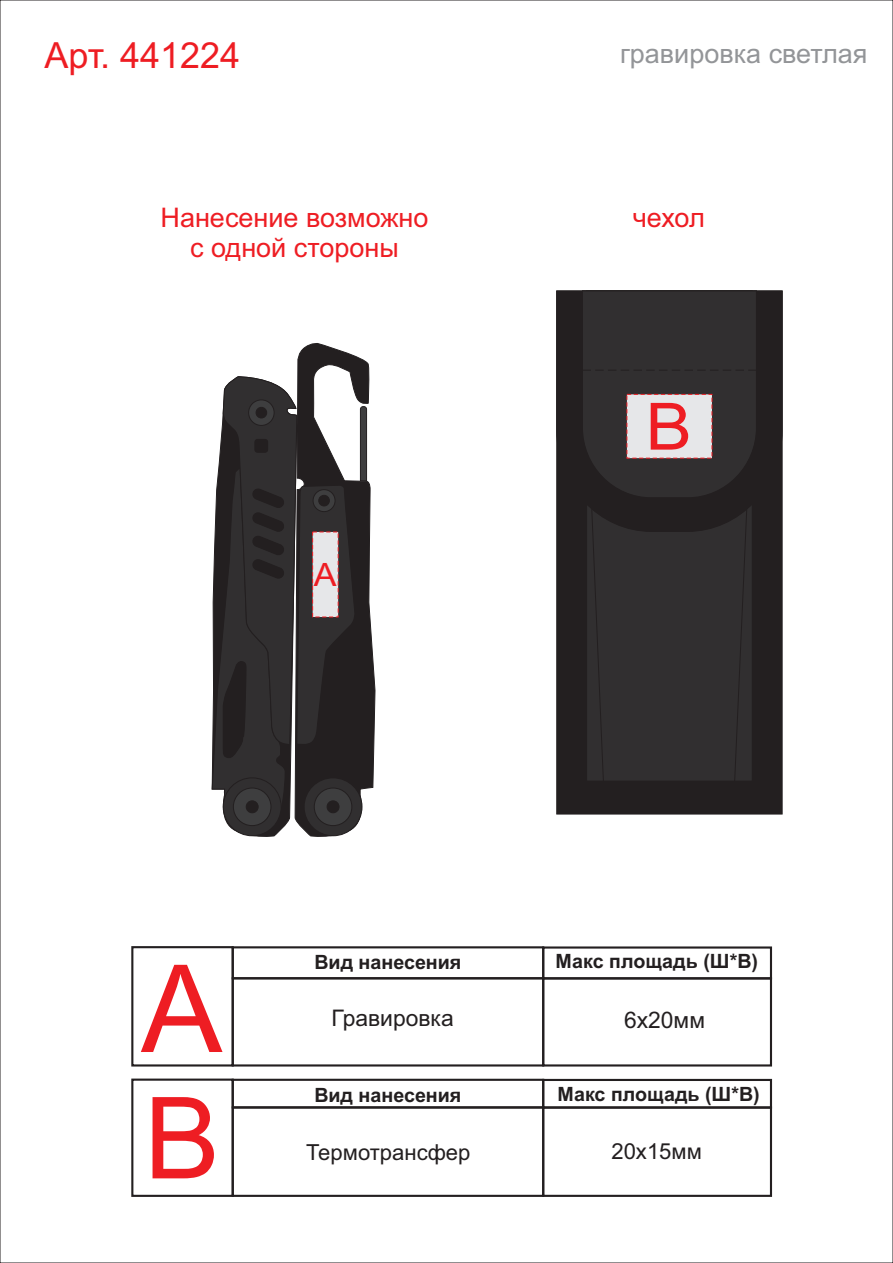
<style>
.page{position:relative;width:893px;height:1263px;background:#fff}
.page>*{position:absolute;margin:0;border:0;box-sizing:border-box;transform-origin:0 0}
.t1{font:121.8px "Arial";color:#ee1d23}
.t2{font:113.55px "Arial";color:#ee1d23}
.t3{font:65.25px "Arial";color:#ee1d23;scale:1.06 1}
.t4{font:36px "Arial";color:#ee1d23}
.t5{font:32.1px "Arial";color:#ee1d23;scale:1.06 1}
.t6{font:27px/30.2px "Arial";color:#ee1d23;text-align:center}
.t7{font:27px "Arial";color:#939598}
.t8{font:22.8px "Arial";color:#231f20}
.t9{font:22.05px "Arial";color:#231f20}
.t10{font:700 19.65px "Arial";color:#231f20}
</style>
<div class="page">
<div style="left:232px;top:946px;width:312px;height:33px;border:2px solid #231f20"></div>
<div style="left:542px;top:946px;width:230px;height:33px;border:2px solid #231f20"></div>
<div style="left:131px;top:946px;width:103px;height:120px;border:2px solid #231f20"></div>
<div style="left:232px;top:977px;width:312px;height:89px;border:2px solid #231f20"></div>
<div style="left:542px;top:977px;width:230px;height:89px;border:2px solid #231f20"></div>
<div style="left:556px;top:532px;width:227px;height:283px;background:#231f20"></div>
<svg style="left:582px;top:532px;width:175px;height:250px;background:#2f2d2e"></svg>
<svg style="left:556px;top:290px;width:227px;height:242px;background:#242122"></svg>
<div style="left:232px;top:1079px;width:312px;height:29px;border:2px solid #231f20"></div>
<div style="left:232px;top:1106px;width:312px;height:91px;border:2px solid #231f20"></div>
<div style="left:542px;top:1079px;width:230px;height:30px;border:2px solid #231f20"></div>
<div style="left:542px;top:1106px;width:230px;height:91px;border:2px solid #231f20"></div>
<div style="left:131px;top:1078px;width:103px;height:119px;border:2px solid #231f20"></div>
<svg style="left:298px;top:343px;width:78px;height:446px"></svg>
<svg style="left:211px;top:363px;width:156px;height:474px;background:#4c494a"></svg>
<div style="left:318px;top:495px;width:12px;height:11px;background:#231f20;border:1px solid #231f20;border-radius:50%"></div>
<svg style="left:582px;top:290px;width:175px;height:209px;background:#4b4849"></svg>
<h3 class="t4" style="left:44px;top:42px;width:197px">Арт. 441224</h3>
<h3 class="t7" style="left:620px;top:43px;width:249px">гравировка светлая</h3>
<h3 class="t6" style="left:161px;top:205px;width:269px">Нанесение возможно с одной стороны</h3>
<h3 class="t6" style="left:633px;top:205px;width:73px">чехол</h3>
<h3 class="t5" style="left:314px;top:563px;width:23px">А</h3>
<h3 class="t3" style="left:646px;top:402px;width:45px">В</h3>
<h1 class="t1" style="left:141px;top:963px;width:83px">А</h1>
<p class="t10" style="left:314px;top:955px;width:149px">Вид нанесения</p>
<p class="t10" style="left:556px;top:954px;width:204px">Макс площадь (Ш*В)</p>
<p class="t8" style="left:332px;top:1010px;width:124px">Гравировка</p>
<p class="t8" style="left:624px;top:1012px;width:83px">6х20мм</p>
<h2 class="t2" style="left:144px;top:1096px;width:77px">В</h2>
<p class="t10" style="left:314px;top:1087px;width:149px">Вид нанесения</p>
<p class="t10" style="left:557px;top:1086px;width:204px">Макс площадь (Ш*В)</p>
<p class="t9" style="left:306px;top:1144px;width:166px">Термотрансфер</p>
<p class="t9" style="left:611px;top:1143px;width:92px">20х15мм</p>
</div>
